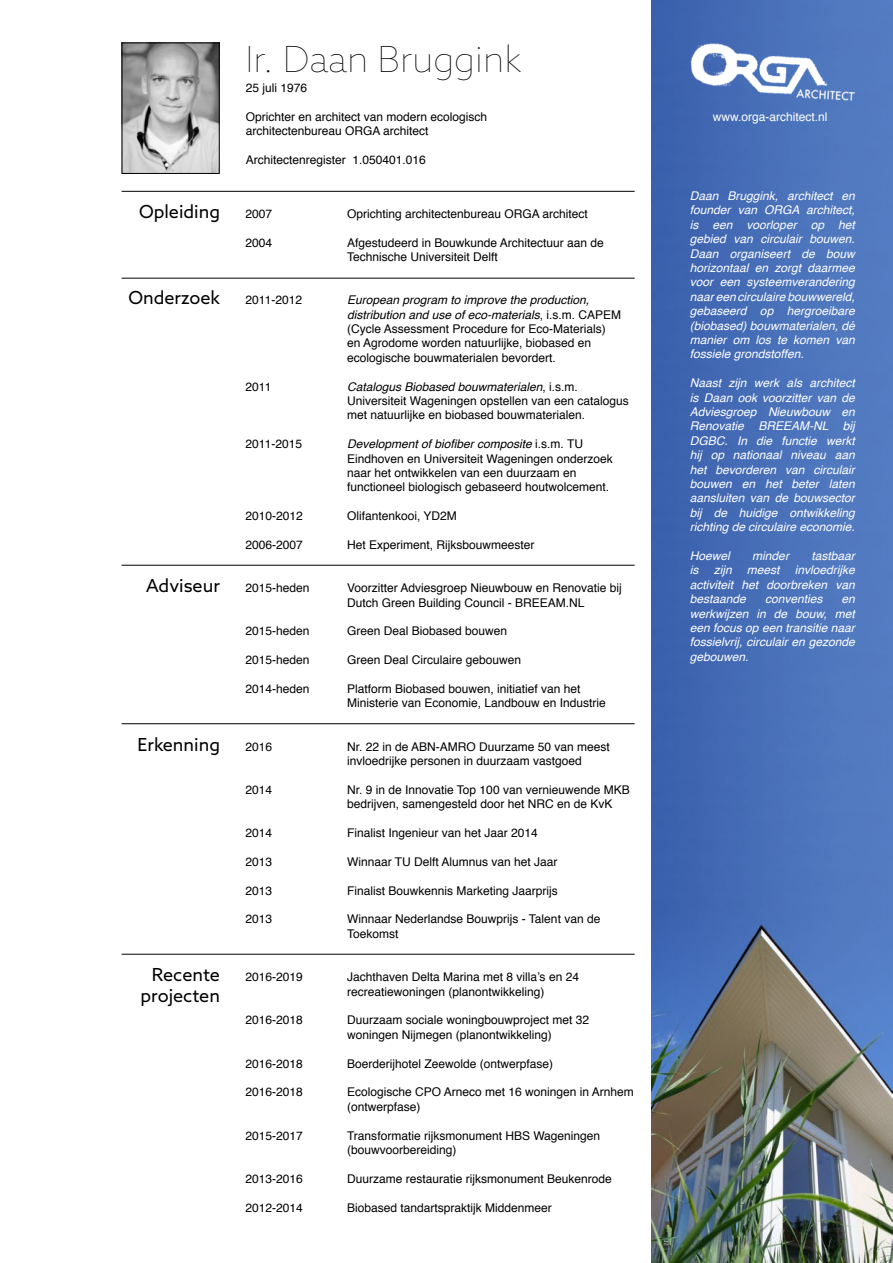
<style>
.page{position:relative;width:893px;height:1263px;background:#fff}
.page>*{position:absolute;margin:0;border:0;box-sizing:border-box;transform-origin:0 0}
.t1{font:100 36px "Azo Sans";color:#000}
.t2{font:18px/21.6px "Azo Sans";color:#000;text-align:right}
.t3{font:12px/14.4px "Helvetica";color:#000}
.t4{font:italic 12px/14.4px "Helvetica";color:#fff;text-align:justify}
.t5{font:12px "Helvetica";color:#fff}
.s1{font-style:italic}
</style>
<div class="page">
<img style="left:124px;top:45px;width:94px;height:127px">
<div style="left:122px;top:43px;width:98px;height:131px;border:1px solid #000"></div>
<img style="left:652px;top:0;width:241px;height:1263px">
<img style="left:690px;top:43px;width:165px;height:59px">
<hr style="left:122px;top:191px;width:513px;height:1px;background:#000">
<hr style="left:122px;top:278px;width:513px;height:1px;background:#000">
<hr style="left:122px;top:565px;width:513px;height:1px;background:#000">
<hr style="left:122px;top:723px;width:513px;height:1px;background:#000">
<hr style="left:122px;top:954px;width:513px;height:1px;background:#000">
<h1 class="t1" style="left:246px;top:36px;width:278px">Ir. Daan Bruggink</h1>
<p class="t3" style="left:246px;top:81px;width:63px">25 juli 1976</p>
<p class="t3" style="left:246px;top:110px;width:243px">Oprichter en architect van modern ecologisch architectenbureau ORGA architect</p>
<p class="t3" style="left:246px;top:153px;width:182px">Architectenregister 1.050401.016</p>
<p class="t5" style="left:713px;top:108px;width:116px">www.orga-architect.nl</p>
<h2 class="t2" style="left:139px;top:201px;width:83px">Opleiding</h2>
<h2 class="t2" style="left:128px;top:287px;width:93px">Onderzoek</h2>
<p class="t3" style="left:246px;top:207px;width:28px">2007</p>
<p class="t3" style="left:246px;top:236px;width:28px">2004</p>
<p class="t3" style="left:246px;top:293px;width:58px">2011-2012</p>
<h2 class="t2" style="left:146px;top:575px;width:75px">Adviseur</h2>
<h2 class="t2" style="left:138px;top:733px;width:84px">Erkenning</h2>
<h2 class="t2" style="left:141px;top:963px;width:81px">Recente projecten</h2>
<p class="t3" style="left:246px;top:380px;width:27px">2011</p>
<p class="t3" style="left:246px;top:437px;width:58px">2011-2015</p>
<p class="t3" style="left:246px;top:509px;width:59px">2010-2012</p>
<p class="t3" style="left:246px;top:538px;width:59px">2006-2007</p>
<p class="t3" style="left:246px;top:581px;width:66px">2015-heden</p>
<p class="t3" style="left:246px;top:624px;width:66px">2015-heden</p>
<p class="t3" style="left:246px;top:653px;width:66px">2015-heden</p>
<p class="t3" style="left:246px;top:682px;width:66px">2014-heden</p>
<p class="t3" style="left:246px;top:740px;width:28px">2016</p>
<p class="t3" style="left:246px;top:783px;width:28px">2014</p>
<p class="t3" style="left:246px;top:826px;width:28px">2014</p>
<p class="t3" style="left:246px;top:855px;width:28px">2013</p>
<p class="t3" style="left:246px;top:884px;width:28px">2013</p>
<p class="t3" style="left:246px;top:912px;width:28px">2013</p>
<p class="t3" style="left:246px;top:970px;width:59px">2016-2019</p>
<p class="t3" style="left:246px;top:1013px;width:59px">2016-2018</p>
<p class="t3" style="left:246px;top:1056px;width:59px">2016-2018</p>
<p class="t3" style="left:246px;top:1085px;width:59px">2016-2018</p>
<p class="t3" style="left:246px;top:1128px;width:59px">2015-2017</p>
<p class="t3" style="left:246px;top:1172px;width:59px">2013-2016</p>
<p class="t3" style="left:246px;top:1200px;width:59px">2012-2014</p>
<p class="t3" style="left:347px;top:207px;width:242px">Oprichting architectenbureau ORGA architect</p>
<p class="t3" style="left:347px;top:236px;width:258px">Afgestudeerd in Bouwkunde Architectuur aan de<br>Technische Universiteit Delft</p>
<p class="t3" style="left:347px;top:293px;width:276px"><span class="s1">European program to improve the production, distribution and use of eco-materials</span>, i.s.m. CAPEM (Cycle Assessment Procedure for Eco-Materials) en Agrodome worden natuurlijke, biobased en ecologische bouwmaterialen bevordert.</p>
<p class="t3" style="left:347px;top:380px;width:283px"><span class="s1">Catalogus Biobased bouwmaterialen</span>, i.s.m.<br>Universiteit Wageningen opstellen van een catalogus met natuurlijke en biobased bouwmaterialen.</p>
<p class="t3" style="left:347px;top:437px;width:267px"><span class="s1">Development of biofiber composite</span> i.s.m. TU Eindhoven en Universiteit Wageningen onderzoek naar het ontwikkelen van een duurzaam en functioneel biologisch gebaseerd houtwolcement.</p>
<p class="t3" style="left:347px;top:509px;width:111px">Olifantenkooi, YD2M</p>
<p class="t3" style="left:347px;top:538px;width:189px">Het Experiment, Rijksbouwmeester</p>
<p class="t3" style="left:347px;top:581px;width:276px">Voorzitter Adviesgroep Nieuwbouw en Renovatie bij<br>Dutch Green Building Council - BREEAM.NL</p>
<p class="t3" style="left:347px;top:624px;width:162px">Green Deal Biobased bouwen</p>
<p class="t3" style="left:347px;top:653px;width:176px">Green Deal Circulaire gebouwen</p>
<p class="t3" style="left:347px;top:682px;width:260px">Platform Biobased bouwen, initiatief van het<br>Ministerie van Economie, Landbouw en Industrie</p>
<p class="t3" style="left:347px;top:740px;width:264px">Nr. 22 in de ABN-AMRO Duurzame 50 van meest invloedrijke personen in duurzaam vastgoed</p>
<p class="t3" style="left:347px;top:783px;width:284px">Nr. 9 in de Innovatie Top 100 van vernieuwende MKB bedrijven, samengesteld door het NRC en de KvK</p>
<p class="t3" style="left:347px;top:826px;width:192px">Finalist Ingenieur van het Jaar 2014</p>
<p class="t3" style="left:347px;top:855px;width:212px">Winnaar TU Delft Alumnus van het Jaar</p>
<p class="t3" style="left:347px;top:884px;width:212px">Finalist Bouwkennis Marketing Jaarprijs</p>
<p class="t3" style="left:347px;top:912px;width:255px">Winnaar Nederlandse Bouwprijs - Talent van de<br>Toekomst</p>
<p class="t3" style="left:347px;top:970px;width:233px">Jachthaven Delta Marina met 8 villa’s en 24 recreatiewoningen (planontwikkeling)</p>
<p class="t3" style="left:347px;top:1013px;width:244px">Duurzaam sociale woningbouwproject met 32 woningen Nijmegen (planontwikkeling)</p>
<p class="t3" style="left:347px;top:1056px;width:208px">Boerderijhotel Zeewolde (ontwerpfase)</p>
<p class="t3" style="left:347px;top:1085px;width:288px">Ecologische CPO Arneco met 16 woningen in Arnhem (ontwerpfase)</p>
<p class="t3" style="left:347px;top:1128px;width:255px">Transformatie rijksmonument HBS Wageningen (bouwvoorbereiding)</p>
<p class="t3" style="left:347px;top:1172px;width:266px">Duurzame restauratie rijksmonument Beukenrode</p>
<p class="t3" style="left:347px;top:1200px;width:206px">Biobased tandartspraktijk Middenmeer</p>
<p class="t4" style="left:690px;top:189px;width:166px">Daan Bruggink, architect en founder van ORGA architect, is een voorloper op het gebied van circulair bouwen.<br>Daan organiseert de bouw horizontaal en zorgt daarmee voor een systeemverandering naar een circulaire bouwwereld, gebaseerd op hergroeibare (biobased) bouwmaterialen, dé manier om los te komen van fossiele grondstoffen.</p>
<p class="t4" style="left:690px;top:376px;width:166px">Naast zijn werk als architect is Daan ook voorzitter van de Adviesgroep Nieuwbouw en Renovatie BREEAM-NL bij DGBC. In die functie werkt hij op nationaal niveau aan het bevorderen van circulair bouwen en het beter laten aansluiten van de bouwsector bij de huidige ontwikkeling richting de circulaire economie.</p>
<p class="t4" style="left:690px;top:549px;width:42px">Hoewel</p>
<p class="t4" style="left:752px;top:549px;width:38px">minder</p>
<p class="t4" style="left:811px;top:549px;width:45px">tastbaar</p>
<p class="t4" style="left:690px;top:563px;width:10px">is</p>
<p class="t4" style="left:714px;top:563px;width:19px">zijn</p>
<p class="t4" style="left:747px;top:563px;width:34px">meest</p>
<p class="t4" style="left:690px;top:563px;width:166px;text-indent:105px">invloedrijke activiteit het doorbreken van bestaande</p>
<p class="t4" style="left:765px;top:592px;width:59px">conventies</p>
<p class="t4" style="left:690px;top:592px;width:166px;text-indent:151px">en werkwijzen in de bouw, met een focus op een transitie naar fossielvrij, circulair en gezonde gebouwen.</p>
</div>
